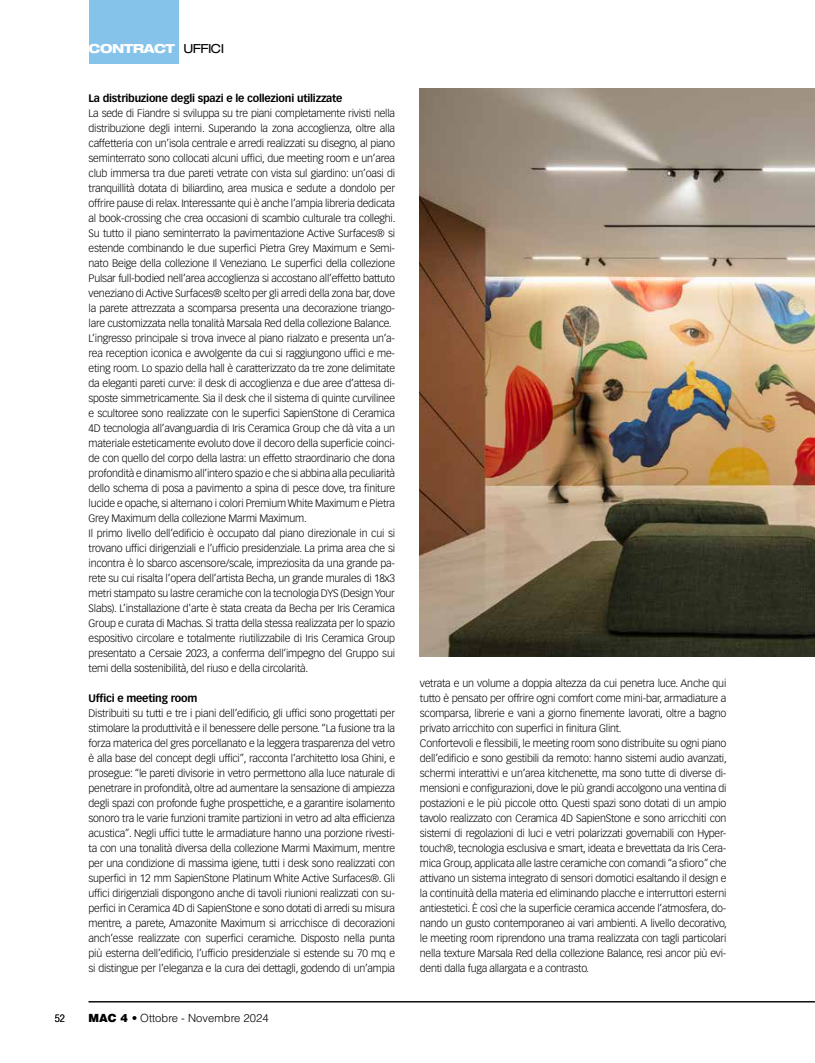
<style>
.page{position:relative;width:815px;height:1063px;background:#fff}
.page>*{position:absolute;margin:0;border:0;box-sizing:border-box;transform-origin:0 0}
.t1{font:800 expanded 12.5px "Helvetica Neue LT Std";letter-spacing:-.04em;color:#fff}
.t2{font:300 11.25px "Helvetica LT Std";color:#000}
.t3{font:300 10.62px/15px "Vectora LT Std";letter-spacing:-.02em;color:#000}
.t4{font:700 10.62px "Vectora LT Std";letter-spacing:-.02em;color:#000}
.t5{font:300 condensed 10.62px "Helvetica Neue LT Std";color:#000}
.s1{font-weight:400;color:#000}
.s2{font-weight:900}
.s3{font-family:"Vectora LT Std"}
</style>
<div class="page">
<hr style="left:89px;top:1001px;width:726px;height:1px;background:#000">
<img style="left:420px;top:89px;width:395px;height:568px">
<div style="left:89px;top:0;width:89px;height:63px;background:#86c3eb"></div>
<p class="t1" style="left:89px;top:41px;width:137px">CONTRACT <span class="s1">UFFICI</span></p>
<p class="t4" style="left:89px;top:91px;width:256px">La distribuzione degli spazi e le collezioni utilizzate</p>
<p class="t3" style="left:89px;top:106px;width:308px">La sede di Fiandre si sviluppa su tre piani completamente rivisti nella distribuzione degli interni. Superando la zona accoglienza, oltre alla caffetteria con un’isola centrale e arredi realizzati su disegno, al piano seminterrato sono collocati alcuni uffici, due meeting room e un’area club immersa tra due pareti vetrate con vista sul giardino: un’oasi di tranquillità dotata di biliardino, area musica e sedute a dondolo per offrire pause di relax. Interessante qui è anche l’ampia libreria dedicata al book-crossing che crea occasioni di scambio culturale tra colleghi.<br>Su tutto il piano seminterrato la pavimentazione Active Surfaces® si estende combinando le due superfici Pietra Grey Maximum e Semi&shy;nato Beige della collezione Il Veneziano. Le superfici della collezione Pulsar full-bodied nell’area accoglienza si accostano all’effetto battuto veneziano di Active Surfaces® scelto per gli arredi della zona bar, dove la parete attrezzata a scomparsa presenta una decorazione triango&shy;lare customizzata nella tonalità Marsala Red della collezione Balance.<br>L’ingresso principale si trova invece al piano rialzato e presenta un’a&shy;rea reception iconica e avvolgente da cui si raggiungono uffici e me&shy;eting room. Lo spazio della hall è caratterizzato da tre zone delimitate da eleganti pareti curve: il desk di accoglienza e due aree d’attesa di&shy;sposte simmetricamente. Sia il desk che il sistema di quinte curvilinee e scultoree sono realizzate con le superfici SapienStone di Ceramica 4D tecnologia all’avanguardia di Iris Ceramica Group che dà vita a un materiale esteticamente evoluto dove il decoro della superficie coinci&shy;de con quello del corpo della lastra: un effetto straordinario che dona profondità e dinamismo all’intero spazio e che si abbina alla peculiarità dello schema di posa a pavimento a spina di pesce dove, tra finiture lucide e opache, si alternano i colori Premium White Maximum e Pietra Grey Maximum della collezione Marmi Maximum.<br>Il primo livello dell’edificio è occupato dal piano direzionale in cui si trovano uffici dirigenziali e l’ufficio presidenziale. La prima area che si incontra è lo sbarco ascensore/scale, impreziosita da una grande pa&shy;rete su cui risalta l’opera dell’artista Becha, un grande murales di 18x3 metri stampato su lastre ceramiche con la tecnologia DYS (Design Your Slabs). L’installazione d'arte è stata creata da Becha per Iris Ceramica Group e curata di Machas. Si tratta della stessa realizzata per lo spazio espositivo circolare e totalmente riutilizzabile di Iris Ceramica Group presentato a Cersaie 2023, a conferma dell’impegno del Gruppo sui temi della sostenibilità, del riuso e della circolarità.</p>
<p class="t4" style="left:89px;top:692px;width:110px">Uffici e meeting room</p>
<p class="t3" style="left:89px;top:706px;width:308px;text-align:justify">Distribuiti su tutti e tre i piani dell’edificio, gli uffici sono progettati per stimolare la produttività e il benessere delle persone. “La fusione tra la forza materica del gres porcellanato e la leggera trasparenza del vetro è alla base del concept degli uffici”, racconta l’architetto Iosa Ghini, e prosegue: “le pareti divisorie in vetro permettono alla luce naturale di penetrare in profondità, oltre ad aumentare la sensazione di ampiezza degli spazi con profonde fughe prospettiche, e a garantire isolamento sonoro tra le varie funzioni tramite partizioni in vetro ad alta efficienza acustica”. Negli uffici tutte le armadiature hanno una porzione rivesti&shy;ta con una tonalità diversa della collezione Marmi Maximum, mentre per una condizione di massima igiene, tutti i desk sono realizzati con superfici in 12 mm SapienStone Platinum White Active Surfaces®. Gli uffici dirigenziali dispongono anche di tavoli riunioni realizzati con su&shy;perfici in Ceramica 4D di SapienStone e sono dotati di arredi su misura mentre, a parete, Amazonite Maximum si arricchisce di decorazioni anch’esse realizzate con superfici ceramiche. Disposto nella punta più esterna dell’edificio, l’ufficio presidenziale si estende su 70 mq e si distingue per l’eleganza e la cura dei dettagli, godendo di un’ampia</p>
<p class="t5" style="left:55px;top:1012px;width:11px">52</p>
<p class="t2" style="left:89px;top:1011px;width:182px"><span class="s2">MAC 4</span> <span class="s3">•</span> Ottobre - Novembre 2024</p>
<p class="t3" style="left:420px;top:676px;width:308px">vetrata e un volume a doppia altezza da cui penetra luce. Anche qui tutto è pensato per offrire ogni comfort come mini-bar, armadiature a scomparsa, librerie e vani a giorno finemente lavorati, oltre a bagno privato arricchito con superfici in finitura Glint.<br>Confortevoli e flessibili, le meeting room sono distribuite su ogni piano dell’edificio e sono gestibili da remoto: hanno sistemi audio avanzati, schermi interattivi e un’area kitchenette, ma sono tutte di diverse di&shy;mensioni e configurazioni, dove le più grandi accolgono una ventina di postazioni e le più piccole otto. Questi spazi sono dotati di un ampio tavolo realizzato con Ceramica 4D SapienStone e sono arricchiti con sistemi di regolazioni di luci e vetri polarizzati governabili con Hyper&shy;touch®, tecnologia esclusiva e smart, ideata e brevettata da Iris Cera&shy;mica Group, applicata alle lastre ceramiche con comandi “a sfioro” che attivano un sistema integrato di sensori domotici esaltando il design e la continuità della materia ed eliminando placche e interruttori esterni antiestetici. È così che la superficie ceramica accende l’atmosfera, do&shy;nando un gusto contemporaneo ai vari ambienti. A livello decorativo, le meeting room riprendono una trama realizzata con tagli particolari nella texture Marsala Red della collezione Balance, resi ancor più evi&shy;denti dalla fuga allargata e a contrasto.</p>
</div>
